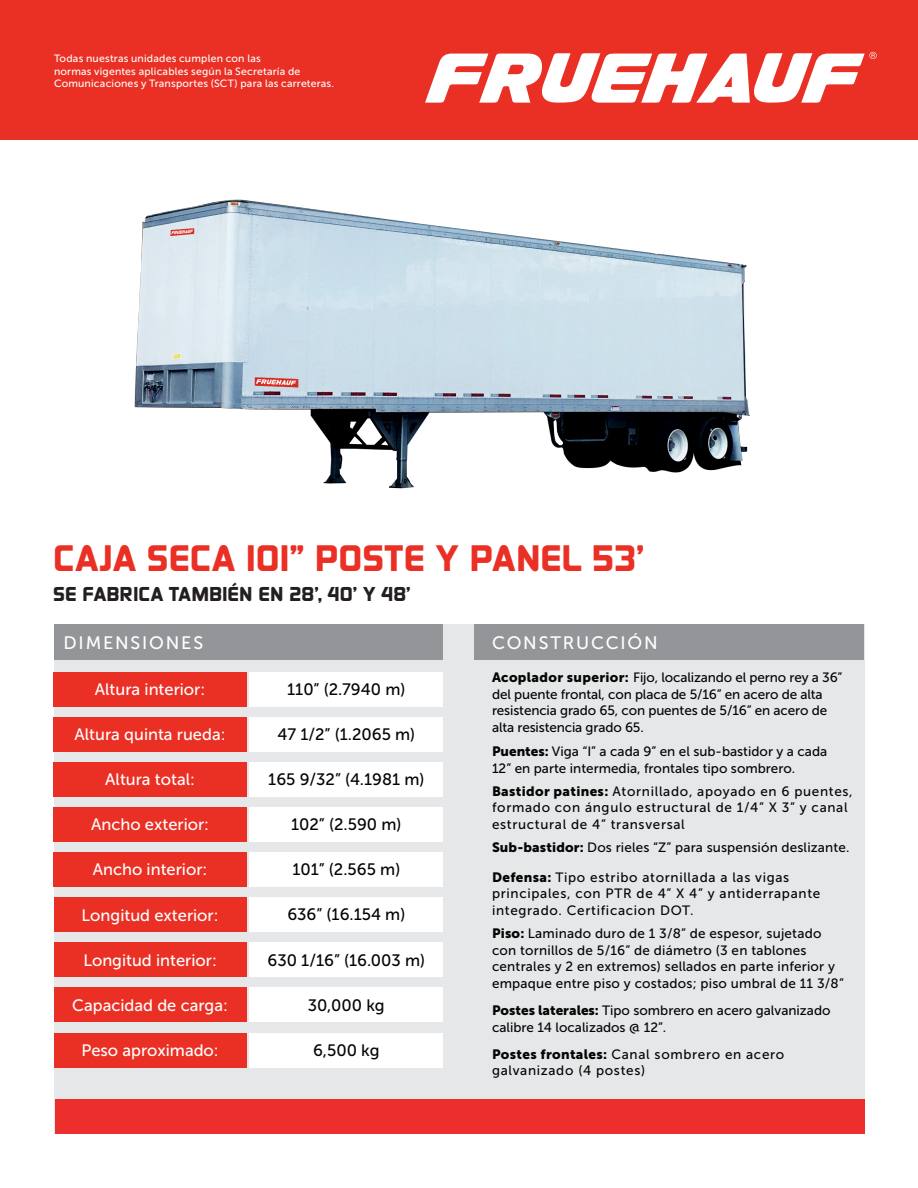
<style>
.page{position:relative;width:918px;height:1188px;background:#fff}
.page>*{position:absolute;margin:0;border:0;box-sizing:border-box;transform-origin:0 0}
.t1{font:900 33px "Sol Pro";letter-spacing:.005em;color:#ea3024}
.t2{font:900 18px "Sol Pro";color:#231f20}
.t3{font:18px "Museo Sans 500";letter-spacing:.1em;color:#fff}
.t4{font:16.5px "Museo Sans 500";color:#fff}
.t5{font:16.5px "Museo Sans 500";color:#040503}
.t6{font:13.5px/16.5px "Museo Sans 500";letter-spacing:.015em;color:#040503}
.t7{font:13.5px/16.5px "Museo Sans 500";letter-spacing:.05em;color:#040503}
.t8{font:13.5px/16.5px "Museo Sans 500";letter-spacing:-.01em;color:#040503}
.t9{font:10.5px/12.8px "Museo Sans 500";letter-spacing:.02em;color:#fff}
.s1{font-family:"Museo Sans 900"}
</style>
<div class="page">
<div style="left:0;top:0;width:918px;height:139px;background:#ea3024"></div>
<div style="left:55px;top:624px;width:810px;height:510px;background:#e6e7e9"></div>
<div style="left:55px;top:624px;width:388px;height:36px;background:#939598"></div>
<div style="left:55px;top:1100px;width:810px;height:34px;background:#ec2f2c"></div>
<div style="left:474px;top:624px;width:390px;height:36px;background:#939598"></div>
<div style="left:54px;top:672px;width:193px;height:34px;background:#ea3024"></div>
<div style="left:250px;top:672px;width:193px;height:34px;background:#fff"></div>
<div style="left:54px;top:717px;width:193px;height:34px;background:#ea3024"></div>
<div style="left:250px;top:717px;width:193px;height:34px;background:#fff"></div>
<div style="left:54px;top:762px;width:193px;height:34px;background:#ea3024"></div>
<div style="left:250px;top:762px;width:193px;height:34px;background:#fff"></div>
<div style="left:54px;top:807px;width:193px;height:35px;background:#ea3024"></div>
<div style="left:250px;top:807px;width:193px;height:35px;background:#fff"></div>
<div style="left:54px;top:852px;width:193px;height:35px;background:#ea3024"></div>
<div style="left:250px;top:852px;width:193px;height:35px;background:#fff"></div>
<div style="left:250px;top:897px;width:193px;height:35px;background:#fff"></div>
<div style="left:54px;top:898px;width:193px;height:34px;background:#ea3024"></div>
<div style="left:250px;top:943px;width:193px;height:34px;background:#fff"></div>
<div style="left:54px;top:943px;width:193px;height:34px;background:#ea3024"></div>
<div style="left:250px;top:1033px;width:193px;height:34px;background:#fff"></div>
<div style="left:54px;top:1033px;width:193px;height:34px;background:#ea3024"></div>
<div style="left:250px;top:988px;width:193px;height:34px;background:#fff"></div>
<div style="left:54px;top:988px;width:193px;height:34px;background:#ea3024"></div>
<img style="left:0;top:51px;width:900px;height:438px">
<p class="t9" style="left:54px;top:52px;width:282px">Todas nuestras unidades cumplen con las<br>normas vigentes aplicables según la Secretaría de<br>Comunicaciones y Transportes (SCT) para las carreteras.</p>
<p class="t1" style="left:53px;top:536px;width:592px">CAJA SECA 101” POSTE Y PANEL 53’</p>
<p class="t2" style="left:53px;top:582px;width:359px">SE FABRICA TAMBIÉN EN 28’, 40’ Y 48’</p>
<p class="t3" style="left:64px;top:633px;width:141px">DIMENSIONES</p>
<p class="t4" style="left:95px;top:680px;width:112px">Altura interior:</p>
<p class="t5" style="left:287px;top:680px;width:120px">110” (2.7940 m)</p>
<p class="t4" style="left:75px;top:725px;width:153px">Altura quinta rueda:</p>
<p class="t5" style="left:277px;top:725px;width:139px">47 1/2” (1.2065 m)</p>
<p class="t4" style="left:105px;top:770px;width:91px">Altura total:</p>
<p class="t5" style="left:268px;top:770px;width:158px">165 9/32” (4.1981 m)</p>
<p class="t4" style="left:91px;top:816px;width:120px">Ancho exterior:</p>
<p class="t5" style="left:291px;top:816px;width:112px">102” (2.590 m)</p>
<p class="t4" style="left:93px;top:861px;width:116px">Ancho interior:</p>
<p class="t5" style="left:292px;top:861px;width:110px">101” (2.565 m)</p>
<p class="t4" style="left:82px;top:906px;width:138px">Longitud exterior:</p>
<p class="t5" style="left:287px;top:906px;width:119px">636” (16.154 m)</p>
<p class="t4" style="left:83px;top:951px;width:135px">Longitud interior:</p>
<p class="t5" style="left:267px;top:951px;width:159px">630 1/16” (16.003 m)</p>
<p class="t4" style="left:72px;top:996px;width:157px">Capacidad de carga:</p>
<p class="t5" style="left:308px;top:996px;width:78px">30,000 kg</p>
<p class="t4" style="left:81px;top:1041px;width:139px">Peso aproximado:</p>
<p class="t5" style="left:313px;top:1041px;width:68px">6,500 kg</p>
<p class="t3" style="left:492px;top:633px;width:167px">CONSTRUCCIÓN</p>
<p class="t8" style="left:492px;top:669px;width:352px"><span class="s1">Acoplador superior:</span> Fijo, localizando el perno rey a 36” del puente frontal, con placa de 5/16” en acero de alta resistencia grado 65, con puentes de 5/16” en acero de alta resistencia grado 65.</p>
<p class="t6" style="left:492px;top:744px;width:337px"><span class="s1">Puentes:</span> Viga “I” a cada 9” en el sub-bastidor y a cada<br>12” en parte intermedia, frontales tipo sombrero.</p>
<p class="t7" style="left:492px;top:783px;width:362px"><span class="s1">Bastidor patines:</span> Atornillado, apoyado en 6 puentes, formado con ángulo estructural de 1/4” X 3” y canal estructural de 4” transversal</p>
<p class="t6" style="left:492px;top:840px;width:359px"><span class="s1">Sub-bastidor:</span> Dos rieles “Z” para suspensión deslizante.</p>
<p class="t7" style="left:492px;top:869px;width:330px"><span class="s1">Defensa:</span> Tipo estribo atornillada a las vigas principales, con PTR de 4” X 4” y antiderrapante integrado. Certificacion DOT.</p>
<p class="t6" style="left:492px;top:925px;width:353px"><span class="s1">Piso:</span> Laminado duro de 1 3/8” de espesor, sujetado con tornillos de 5/16” de diámetro (3 en tablones centrales y 2 en extremos) sellados en parte inferior y empaque entre piso y costados; piso umbral de 11 3/8”</p>
<p class="t6" style="left:492px;top:1002px;width:340px"><span class="s1">Postes laterales:</span> Tipo sombrero en acero galvanizado calibre 14 localizados @ 12”.</p>
<p class="t7" style="left:492px;top:1046px;width:294px"><span class="s1">Postes frontales:</span> Canal sombrero en acero galvanizado (4 postes)</p>
</div>
